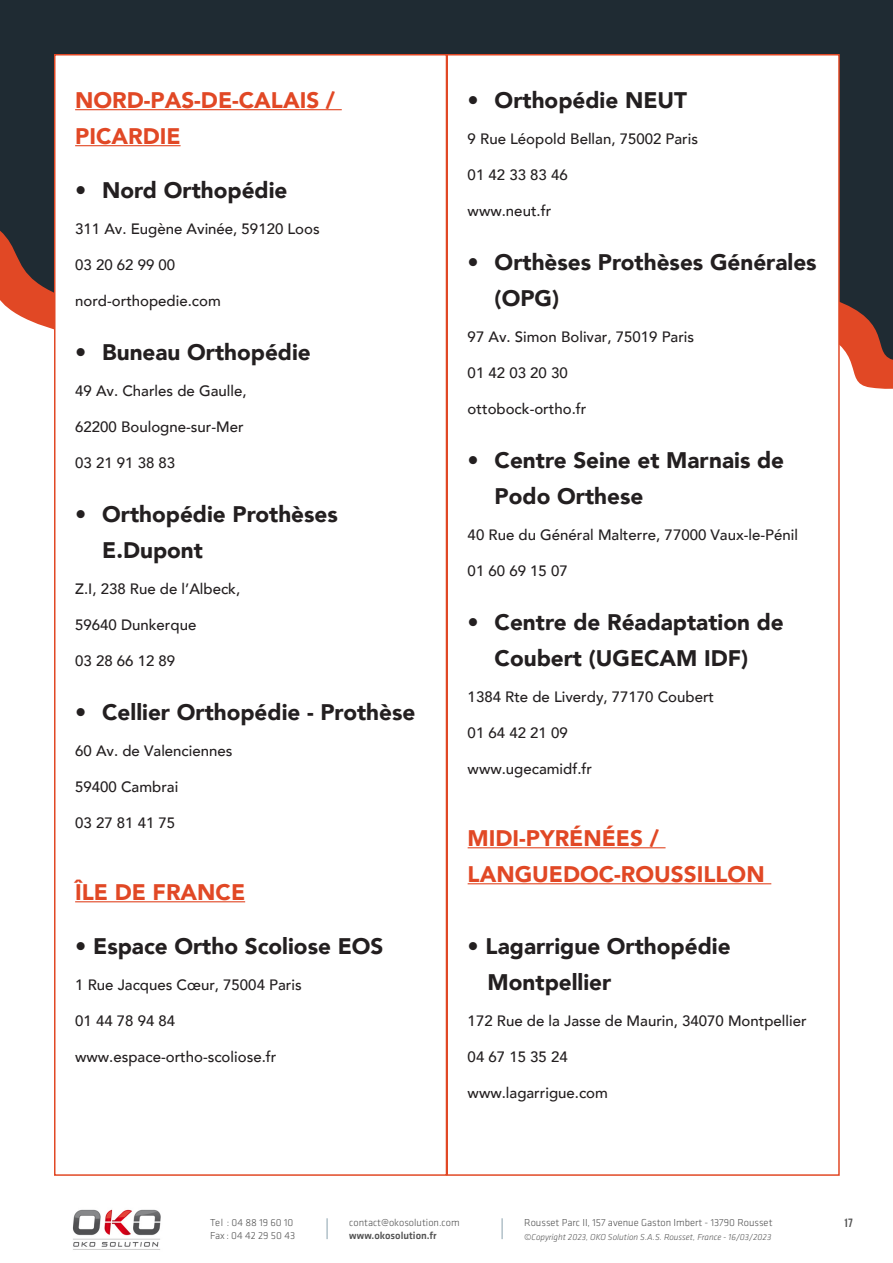
<style>
.page{position:relative;width:893px;height:1263px;background:#fff}
.page>*{position:absolute;margin:0;border:0;box-sizing:border-box;transform-origin:0 0}
.Paragraph_First{font:900 22.5px/36px "Avenir";color:#231f20}
.Paragraph_First-2{font:900 22.5px "Avenir";color:#e14825}
.Paragraph_First-3{font:500 15px "Avenir";color:#231f20}
.t1{font:700 12px "Bebas Neue";color:#535353}
.t2{font:300 10.5px "Klavika";color:#535353}
.t3{font:500 10.5px "Klavika";color:#535353}
.t4{font:italic 300 9px "Klavika";color:#535353}
</style>
<div class="page">
<svg style="left:327px;top:1218px;width:1px;height:21px"></svg>
<svg style="left:502px;top:1218px;width:1px;height:21px"></svg>
<img style="left:73px;top:1209px;width:88px;height:41px">
<svg style="left:0;top:0;width:893px;height:389px;background:#37383c"></svg>
<div style="left:54px;top:54px;width:393px;height:1122px;background:#fff;border:2px solid #e14825"></div>
<div style="left:446px;top:54px;width:394px;height:1122px;background:#fff;border:2px solid #e14825"></div>
<hr style="left:75px;top:109px;width:267px;height:1px;background:#e14825">
<hr style="left:75px;top:145px;width:106px;height:1px;background:#e14825">
<hr style="left:75px;top:901px;width:170px;height:1px;background:#e14825">
<hr style="left:468px;top:847px;width:198px;height:1px;background:#e14825">
<hr style="left:468px;top:883px;width:303px;height:1px;background:#e14825">
<p class="Paragraph_First-2" style="left:75px;top:81px;width:261px">NORD-PAS-DE-CALAIS /</p>
<p class="Paragraph_First-2" style="left:75px;top:117px;width:107px">PICARDIE</p>
<p class="Paragraph_First" style="left:75px;top:172px;width:214px">• Nord Orthopédie</p>
<p class="Paragraph_First-3" style="left:75px;top:216px;width:246px">311 Av. Eugène Avinée, 59120 Loos</p>
<p class="Paragraph_First-3" style="left:75px;top:252px;width:102px">03 20 62 99 00</p>
<p class="Paragraph_First-3" style="left:75px;top:288px;width:147px">nord-orthopedie.com</p>
<p class="Paragraph_First" style="left:75px;top:334px;width:237px">• Buneau Orthopédie</p>
<p class="Paragraph_First-3" style="left:75px;top:378px;width:173px">49 Av. Charles de Gaulle,</p>
<p class="Paragraph_First-3" style="left:75px;top:414px;width:170px">62200 Boulogne-sur-Mer</p>
<p class="Paragraph_First-3" style="left:75px;top:450px;width:102px">03 21 91 38 83</p>
<p class="Paragraph_First" style="left:102px;top:496px;width:237px;text-indent:-27px">• Orthopédie Prothèses<br>E.Dupont</p>
<p class="Paragraph_First-3" style="left:75px;top:576px;width:167px">Z.I, 238 Rue de l’Albeck,</p>
<p class="Paragraph_First-3" style="left:75px;top:612px;width:123px">59640 Dunkerque</p>
<p class="Paragraph_First-3" style="left:75px;top:648px;width:102px">03 28 66 12 89</p>
<p class="Paragraph_First" style="left:75px;top:694px;width:342px">• Cellier Orthopédie - Prothèse</p>
<p class="Paragraph_First-3" style="left:75px;top:738px;width:159px">60 Av. de Valenciennes</p>
<p class="Paragraph_First-3" style="left:75px;top:774px;width:105px">59400 Cambrai</p>
<p class="Paragraph_First-3" style="left:75px;top:810px;width:102px">03 27 81 41 75</p>
<p class="Paragraph_First-2" style="left:75px;top:873px;width:172px">ÎLE DE FRANCE</p>
<p class="Paragraph_First" style="left:75px;top:928px;width:310px">• Espace Ortho Scoliose EOS</p>
<p class="Paragraph_First-3" style="left:75px;top:972px;width:228px">1 Rue Jacques Cœur, 75004 Paris</p>
<p class="Paragraph_First-3" style="left:75px;top:1008px;width:102px">01 44 78 94 84</p>
<p class="Paragraph_First-3" style="left:75px;top:1044px;width:203px">www.espace-ortho-scoliose.fr</p>
<p class="Paragraph_First" style="left:468px;top:82px;width:221px">• Orthopédie NEUT</p>
<p class="Paragraph_First-3" style="left:468px;top:126px;width:232px">9 Rue Léopold Bellan, 75002 Paris</p>
<p class="Paragraph_First-3" style="left:468px;top:162px;width:102px">01 42 33 83 46</p>
<p class="Paragraph_First-3" style="left:468px;top:198px;width:85px">www.neut.fr</p>
<p class="Paragraph_First" style="left:495px;top:244px;width:323px;text-indent:-27px">• Orthèses Prothèses Générales (OPG)</p>
<p class="Paragraph_First-3" style="left:468px;top:324px;width:228px">97 Av. Simon Bolivar, 75019 Paris</p>
<p class="Paragraph_First-3" style="left:468px;top:360px;width:102px">01 42 03 20 30</p>
<p class="Paragraph_First-3" style="left:468px;top:396px;width:120px">ottobock-ortho.fr</p>
<p class="Paragraph_First" style="left:495px;top:442px;width:291px;text-indent:-27px">• Centre Seine et Marnais de<br>Podo Orthese</p>
<p class="Paragraph_First-3" style="left:468px;top:522px;width:332px">40 Rue du Général Malterre, 77000 Vaux-le-Pénil</p>
<p class="Paragraph_First-3" style="left:468px;top:558px;width:102px">01 60 69 15 07</p>
<p class="Paragraph_First" style="left:468px;top:604px;width:318px;text-align:center">• Centre de Réadaptation de<br>Coubert (UGECAM IDF)</p>
<p class="Paragraph_First-3" style="left:468px;top:684px;width:248px">1384 Rte de Liverdy, 77170 Coubert</p>
<p class="Paragraph_First-3" style="left:468px;top:720px;width:102px">01 64 42 21 09</p>
<p class="Paragraph_First-3" style="left:468px;top:756px;width:126px">www.ugecamidf.fr</p>
<p class="Paragraph_First-2" style="left:468px;top:819px;width:193px">MIDI-PYRÉNÉES /</p>
<p class="Paragraph_First-2" style="left:468px;top:855px;width:298px">LANGUEDOC-ROUSSILLON</p>
<p class="Paragraph_First" style="left:468px;top:928px;width:264px">• Lagarrigue Orthopédie</p>
<p class="Paragraph_First" style="left:488px;top:964px;width:125px">Montpellier</p>
<p class="Paragraph_First-3" style="left:468px;top:1008px;width:340px">172 Rue de la Jasse de Maurin, 34070 Montpellier</p>
<p class="Paragraph_First-3" style="left:468px;top:1044px;width:102px">04 67 15 35 24</p>
<p class="Paragraph_First-3" style="left:468px;top:1080px;width:142px">www.lagarrigue.com</p>
<p class="t2" style="left:524px;top:1216px;width:250px">Rousset Parc II, 157 avenue Gaston Imbert - 13790 Rousset</p>
<p class="t4" style="left:524px;top:1231px;width:249px">©Copyright 2023, OKO Solution S.A.S. Rousset, France - 16/03/2023</p>
<p class="t2" style="left:210px;top:1216px;width:85px">Tel : 04 88 19 60 10</p>
<p class="t1" style="left:843px;top:1216px;width:11px">17</p>
<p class="t2" style="left:210px;top:1229px;width:87px">Fax : 04 42 29 50 43</p>
<p class="t2" style="left:349px;top:1216px;width:112px">contact@okosolution.com</p>
<p class="t3" style="left:349px;top:1228px;width:89px">www.okosolution.fr</p>
</div>
